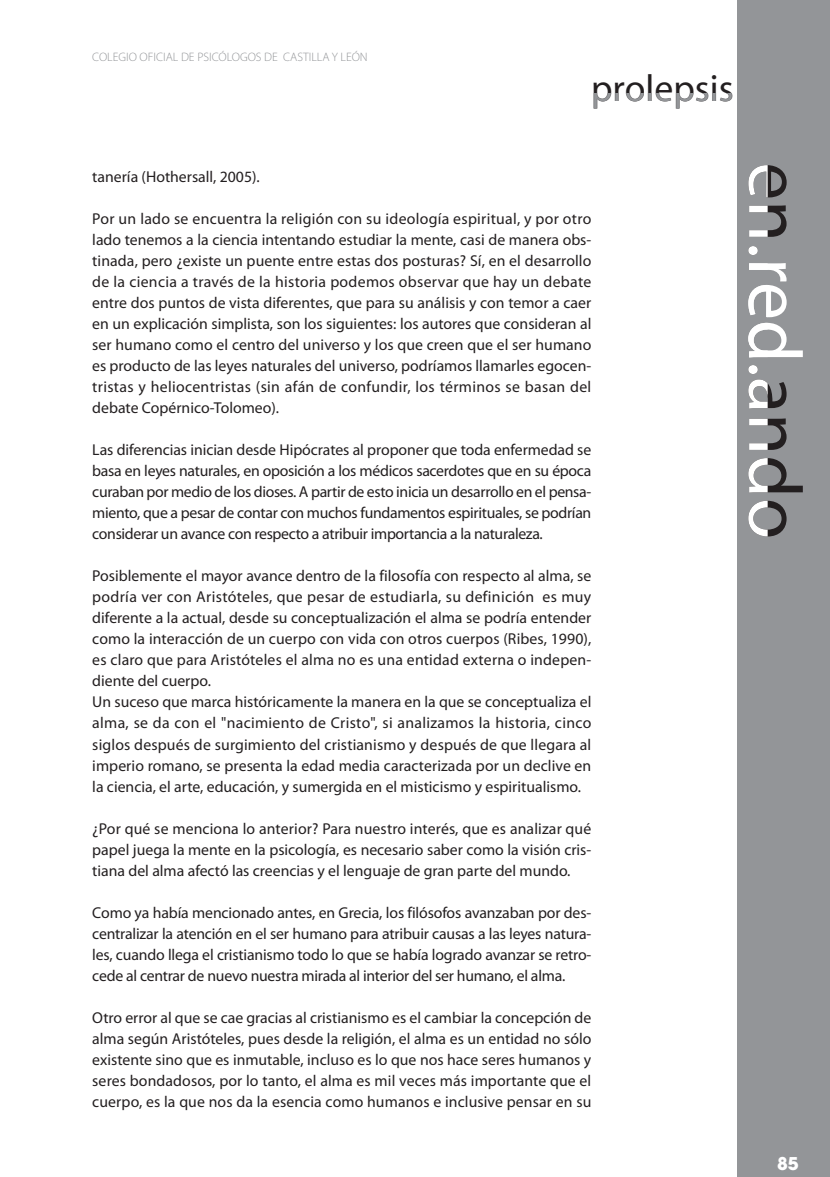
<style>
.page{position:relative;width:830px;height:1177px;background:#fff}
.page>*{position:absolute;margin:0;border:0;box-sizing:border-box;transform-origin:0 0}
.t1{font:75.6px "Myriad";color:#231f20}
.t2{font:37.8px "Myriad";color:#231f20}
.t3{font:700 17.5px "Avant Garde";color:#fff}
.t4{font:15.75px/21px "Myriad Pro";color:#231f20;text-align:justify}
.t5{font:300 12.25px "Myriad Pro";color:#939598}
.s1{color:#fff}
</style>
<div class="page">
<div style="left:737px;top:0;width:92px;height:1176px;background:#939598"></div>
<p class="t5" style="left:92px;top:52px;width:277px">COLEGIO OFICIAL DE PSICÓLOGOS DE CASTILLA Y LEÓN</p>
<h2 class="t2" style="left:591px;top:74px;width:144px">prolepsis</h2>
<p class="t4" style="left:92px;top:168px;width:169px">tanería (Hothersall, 2005).</p>
<p class="t4" style="left:92px;top:210px;width:500px">Por un lado se encuentra la religión con su ideología espiritual, y por otro lado tenemos a la ciencia intentando estudiar la mente, casi de manera obs&shy;tinada, pero ¿existe un puente entre estas dos posturas? Sí, en el desarrollo de la ciencia a través de la historia podemos observar que hay un debate entre dos puntos de vista diferentes, que para su análisis y con temor a caer en un explicación simplista, son los siguientes: los autores que consideran al ser humano como el centro del universo y los que creen que el ser humano es producto de las leyes naturales del universo, podríamos llamarles egocen&shy;tristas y heliocentristas (sin afán de confundir, los términos se basan del debate Copérnico-Tolomeo).</p>
<p class="t4" style="left:92px;top:441px;width:500px">Las diferencias inician desde Hipócrates al proponer que toda enfermedad se basa en leyes naturales, en oposición a los médicos sacerdotes que en su época curaban por medio de los dioses. A partir de esto inicia un desarrollo en el pensa&shy;miento, que a pesar de contar con muchos fundamentos espirituales, se podrían considerar un avance con respecto a atribuir importancia a la naturaleza.</p>
<p class="t4" style="left:92px;top:567px;width:500px;text-align:left">Posiblemente el mayor avance dentro de la filosofía con respecto al alma, se podría ver con Aristóteles, que pesar de estudiarla, su definición es muy diferente a la actual, desde su conceptualización el alma se podría entender como la interacción de un cuerpo con vida con otros cuerpos (Ribes, 1990), es claro que para Aristóteles el alma no es una entidad externa o indepen&shy;diente del cuerpo.<br>Un suceso que marca históricamente la manera en la que se conceptualiza el alma, se da con el "nacimiento de Cristo", si analizamos la historia, cinco siglos después de surgimiento del cristianismo y después de que llegara al imperio romano, se presenta la edad media caracterizada por un declive en la ciencia, el arte, educación, y sumergida en el misticismo y espiritualismo.</p>
<p class="t4" style="left:92px;top:819px;width:500px">¿Por qué se menciona lo anterior? Para nuestro interés, que es analizar qué papel juega la mente en la psicología, es necesario saber como la visión cris&shy;tiana del alma afectó las creencias y el lenguaje de gran parte del mundo.</p>
<p class="t4" style="left:92px;top:903px;width:500px">Como ya había mencionado antes, en Grecia, los filósofos avanzaban por des&shy;centralizar la atención en el ser humano para atribuir causas a las leyes natura&shy;les, cuando llega el cristianismo todo lo que se había logrado avanzar se retro&shy;cede al centrar de nuevo nuestra mirada al interior del ser humano, el alma.</p>
<p class="t4" style="left:92px;top:1008px;width:500px">Otro error al que se cae gracias al cristianismo es el cambiar la concepción de alma según Aristóteles, pues desde la religión, el alma es un entidad no sólo existente sino que es inmutable, incluso es lo que nos hace seres humanos y seres bondadosos, por lo tanto, el alma es mil veces más importante que el cuerpo, es la que nos da la esencia como humanos e inclusive pensar en su</p>
<h1 class="t1" style="left:802px;top:162px;width:378px;rotate:90deg">en.<span class="s1">red</span>.ando</h1>
<p class="t3" style="left:776px;top:1156px;width:23px">85</p>
</div>
